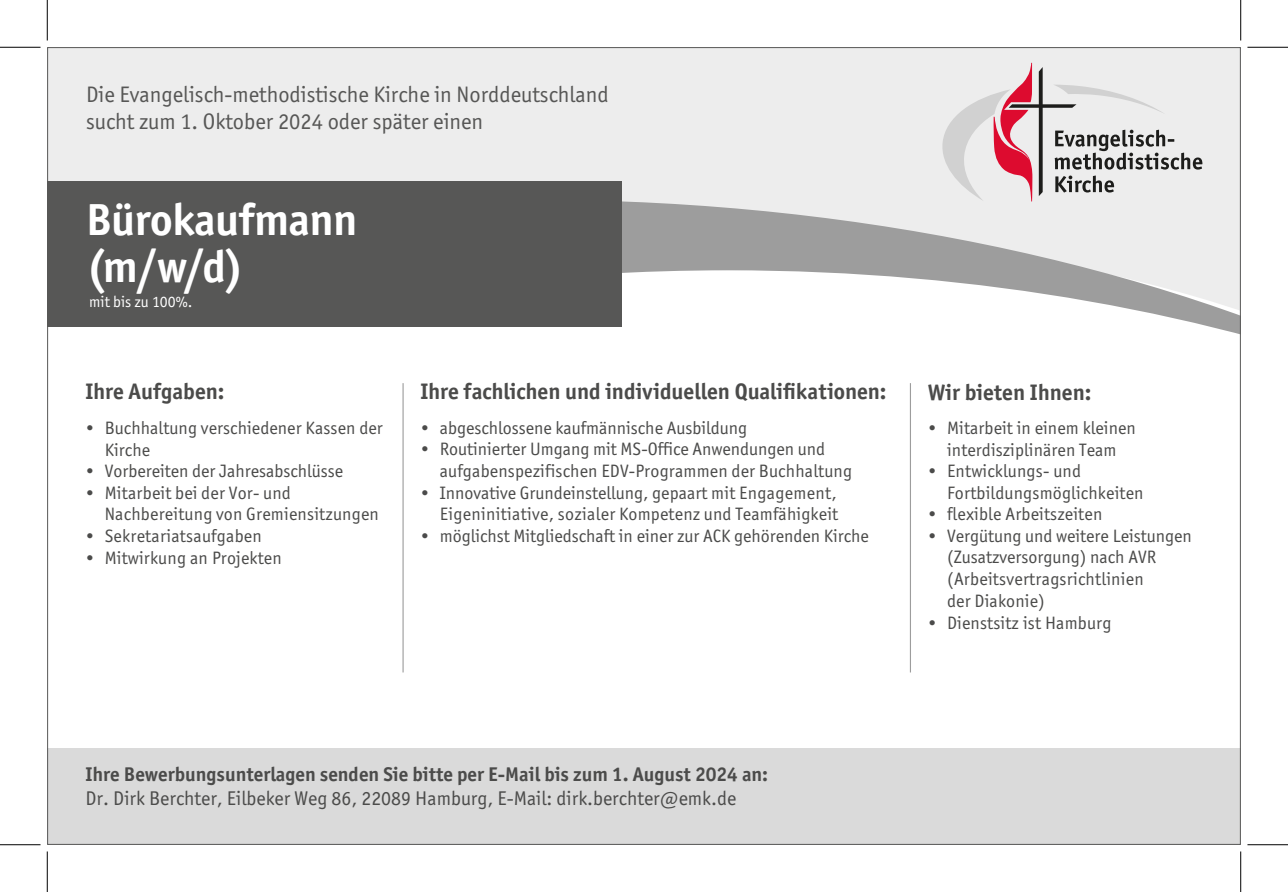
<style>
.page{position:relative;width:1288px;height:892px;background:#fff}
.page>*{position:absolute;margin:0;border:0;box-sizing:border-box;transform-origin:0 0}
.Bestell-Nr{font:700 45px/47.2px "Officina Sans ITC Std";letter-spacing:-.015em;color:#fff}
.Bestell-Nr-2{font:22.5px/27.2px "Officina Sans ITC Std";color:#575756}
.Bestell-Nr-3{font:700 22.5px "Officina Sans ITC Std";color:#4b4b4a}
.Bestell-Nr-4{font:19.8px/23.8px "Officina Sans ITC Std";color:#4b4b4a}
.t1{font:18px/21.6px "Officina Sans ITC Std";letter-spacing:.005em;color:#4b4b4a}
.Bestell-Nr-5{font:15.75px "Officina Sans ITC Std";color:#fff}
.s1{font-weight:700}
</style>
<div class="page">
<div style="left:47px;top:748px;width:1193px;height:96px;background:#dadada"></div>
<div style="left:49px;top:49px;width:1189px;height:151px;background:#ededed"></div>
<svg style="left:457px;top:200px;width:781px;height:134px"></svg>
<div style="left:47px;top:181px;width:574px;height:145px;background:#575756"></div>
<svg style="left:942px;top:63px;width:260px;height:138px;background:#daced0"></svg>
<hr style="left:402px;top:383px;width:1px;height:289px;background:#9d9d9d">
<hr style="left:909px;top:383px;width:1px;height:289px;background:#9d9d9d">
<hr style="left:0;top:47px;width:40px;height:1px;background:#000">
<hr style="left:1247px;top:47px;width:40px;height:1px;background:#000">
<hr style="left:0;top:844px;width:40px;height:1px;background:#000">
<hr style="left:1247px;top:844px;width:40px;height:1px;background:#000">
<hr style="left:47px;top:0;width:1px;height:41px;background:#000">
<hr style="left:47px;top:851px;width:1px;height:41px;background:#000">
<hr style="left:1240px;top:0;width:1px;height:41px;background:#000">
<hr style="left:1240px;top:851px;width:1px;height:41px;background:#000">
<p class="Bestell-Nr-2" style="left:86px;top:80px;width:524px">Die Evangelisch-methodistische Kirche in Norddeutschland sucht zum 1. Oktober 2024 oder später einen</p>
<p class="Bestell-Nr" style="left:86px;top:196px;width:273px">Bürokaufmann (m/w/d)</p>
<p class="Bestell-Nr-5" style="left:89px;top:292px;width:105px">mit bis zu 100%.</p>
<p class="Bestell-Nr-3" style="left:86px;top:378px;width:140px">Ihre Aufgaben:</p>
<p class="t1" style="left:105px;top:417px;width:279px;text-indent:-19px">• Buchhaltung verschiedener Kassen der<br>Kirche</p>
<p class="t1" style="left:86px;top:460px;width:259px">• Vorbereiten der Jahresabschlüsse</p>
<p class="t1" style="left:105px;top:482px;width:276px;text-indent:-19px">• Mitarbeit bei der Vor- und<br>Nachbereitung von Gremiensitzungen</p>
<p class="t1" style="left:86px;top:525px;width:178px">• Sekretariatsaufgaben</p>
<p class="t1" style="left:86px;top:547px;width:198px">• Mitwirkung an Projekten</p>
<p class="Bestell-Nr-3" style="left:420px;top:378px;width:467px">Ihre fachlichen und individuellen Qualifikationen:</p>
<p class="t1" style="left:420px;top:417px;width:328px">• abgeschlossene kaufmännische Ausbildung</p>
<p class="t1" style="left:439px;top:438px;width:414px;text-indent:-19px">• Routinierter Umgang mit MS-Office Anwendungen und aufgabenspezifischen EDV-Programmen der Buchhaltung</p>
<p class="t1" style="left:420px;top:482px;width:419px;text-align:right">• Innovative Grundeinstellung, gepaart mit Engagement,<br>Eigeninitiative, sozialer Kompetenz und Teamfähigkeit</p>
<p class="t1" style="left:420px;top:525px;width:450px">• möglichst Mitgliedschaft in einer zur ACK gehörenden Kirche</p>
<p class="Bestell-Nr-3" style="left:927px;top:378px;width:165px">Wir bieten Ihnen:</p>
<p class="t1" style="left:927px;top:417px;width:209px;text-align:center">• Mitarbeit in einem kleinen interdisziplinären Team</p>
<p class="t1" style="left:947px;top:460px;width:198px;text-indent:-19px">• Entwicklungs- und<br>Fortbildungsmöglichkeiten</p>
<p class="t1" style="left:927px;top:503px;width:176px">• flexible Arbeitszeiten</p>
<p class="t1" style="left:947px;top:525px;width:246px;text-indent:-19px">• Vergütung und weitere Leistungen (Zusatzversorgung) nach AVR (Arbeitsvertragsrichtlinien<br>der Diakonie)</p>
<p class="t1" style="left:927px;top:612px;width:185px">• Dienstsitz ist Hamburg</p>
<p class="Bestell-Nr-4" style="left:86px;top:762px;width:684px"><span class="s1">Ihre Bewerbungsunterlagen senden Sie bitte per E-Mail bis zum 1. August 2024 an:<br></span>Dr. Dirk Berchter, Eilbeker Weg 86, 22089 Hamburg, E-Mail: dirk.berchter@emk.de</p>
</div>
